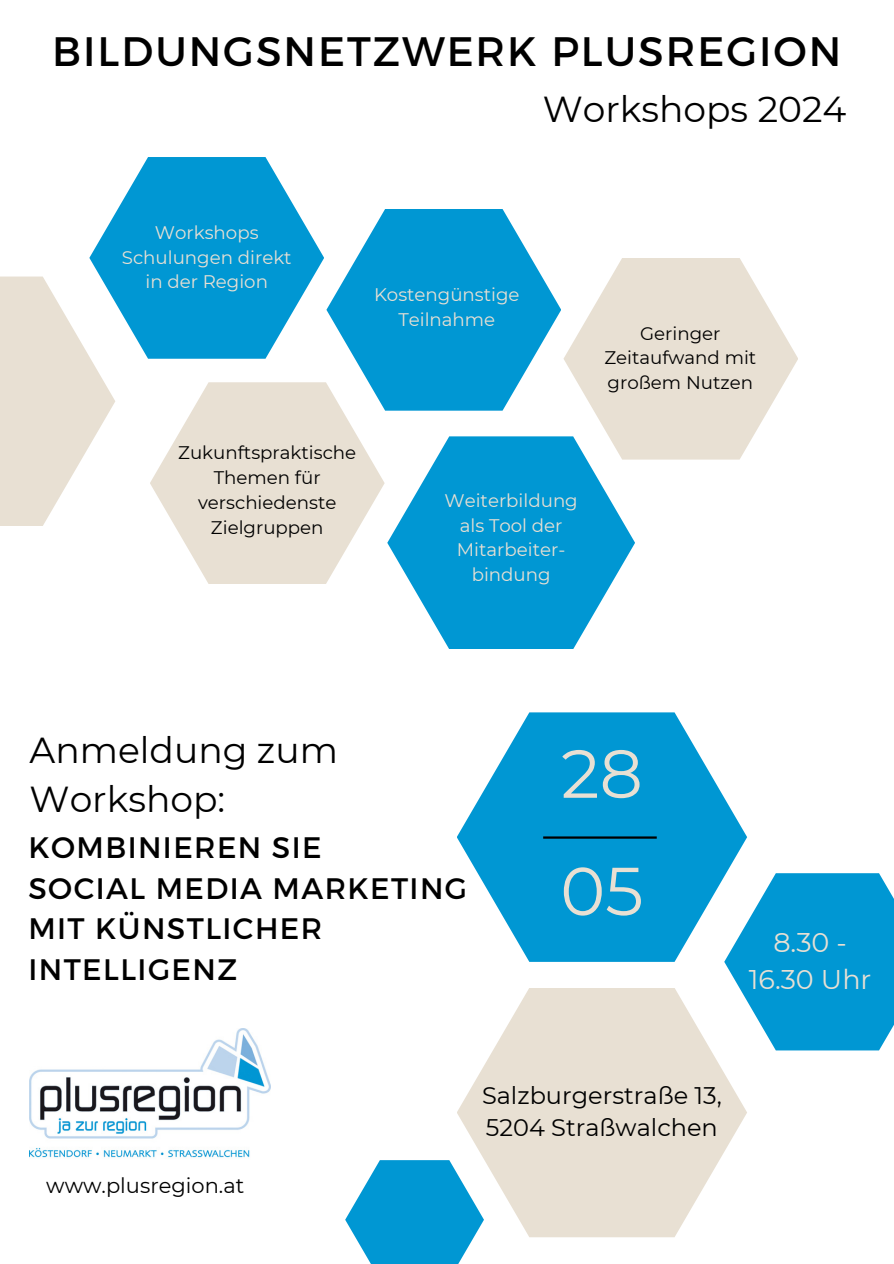
<style>
.page{position:relative;width:894px;height:1264px;background:#fff}
.page>*{position:absolute;margin:0;border:0;box-sizing:border-box;transform-origin:0 0}
.t1{font:67.8px "Montserrat";color:#e8e0d3}
.t2{font:41.1px "Montserrat";letter-spacing:.05em;color:#000}
.t3{font:36px/49.5px "Montserrat";color:#000}
.t4{font:29.55px/40.5px "Montserrat";letter-spacing:.05em;color:#000}
.t5{font:27px/37.2px "Montserrat";color:#e8e0d3;text-align:center}
.t6{font:24px/32.7px "Montserrat";color:#000}
.t7{font:21px "Montserrat";color:#000}
.t8{font:18.15px/24.8px "Montserrat";color:#e8e0d3;text-align:center}
.t9{font:18.15px/24.8px "Montserrat";color:#000;text-align:center}
</style>
<div class="page">
<svg style="left:457px;top:712px;width:290px;height:249px;fill:#0097d3"></svg>
<svg style="left:457px;top:988px;width:290px;height:249px;fill:#e8e0d3"></svg>
<svg style="left:724px;top:873px;width:169px;height:177px"></svg>
<svg style="left:0;top:276px;width:115px;height:250px;fill:#e8e0d3"></svg>
<svg style="left:89px;top:157px;width:235px;height:202px;fill:#0097d3"></svg>
<svg style="left:345px;top:1160px;width:139px;height:103px"></svg>
<hr style="left:543px;top:836px;width:113px;height:2px;background:#000">
<img style="left:30px;top:1028px;width:240px;height:130px">
<svg style="left:326px;top:209px;width:235px;height:201px;fill:#0097d3"></svg>
<svg style="left:150px;top:382px;width:234px;height:202px;fill:#e8e0d3"></svg>
<svg style="left:563px;top:258px;width:235px;height:201px;fill:#e8e0d3"></svg>
<svg style="left:387px;top:436px;width:248px;height:213px;fill:#0097d3"></svg>
<h2 class="t2" style="left:52px;top:25px;width:790px">BILDUNGSNETZWERK PLUSREGION</h2>
<p class="t3" style="left:542px;top:84px;width:305px">Workshops 2024</p>
<h2 class="t8" style="left:122px;top:220px;width:171px">Workshops<br>Schulungen direkt in der Region</h2>
<h3 class="t8" style="left:374px;top:282px;width:147px">Kostengünstige<br>Teilnahme</h3>
<h4 class="t9" style="left:178px;top:440px;width:179px">Zukunftspraktische<br>Themen für verschiedenste<br>Zielgruppen</h4>
<p class="t8" style="left:444px;top:488px;width:135px">Weiterbildung als Tool der<br>Mitarbeiter&shy;bindung</p>
<h5 class="t9" style="left:604px;top:321px;width:153px">Geringer<br>Zeitaufwand mit großem Nutzen</h5>
<h6 class="t3" style="left:30px;top:725px;width:310px">Anmeldung zum<br>Workshop:</h6>
<p class="t1" style="left:561px;top:732px;width:83px">28</p>
<p class="t4" style="left:28px;top:825px;width:440px">KOMBINIEREN SIE<br>SOCIAL MEDIA MARKETING<br>MIT KÜNSTLICHER<br>INTELLIGENZ</p>
<p class="t1" style="left:560px;top:849px;width:85px">05</p>
<p class="t5" style="left:748px;top:923px;width:124px">8.30 -<br>16.30 Uhr</p>
<p class="t7" style="left:46px;top:1172px;width:199px">www.plusregion.at</p>
<p class="t6" style="left:482px;top:1078px;width:241px">Salzburgerstraße 13,<br>5204 Straßwalchen</p>
</div>
